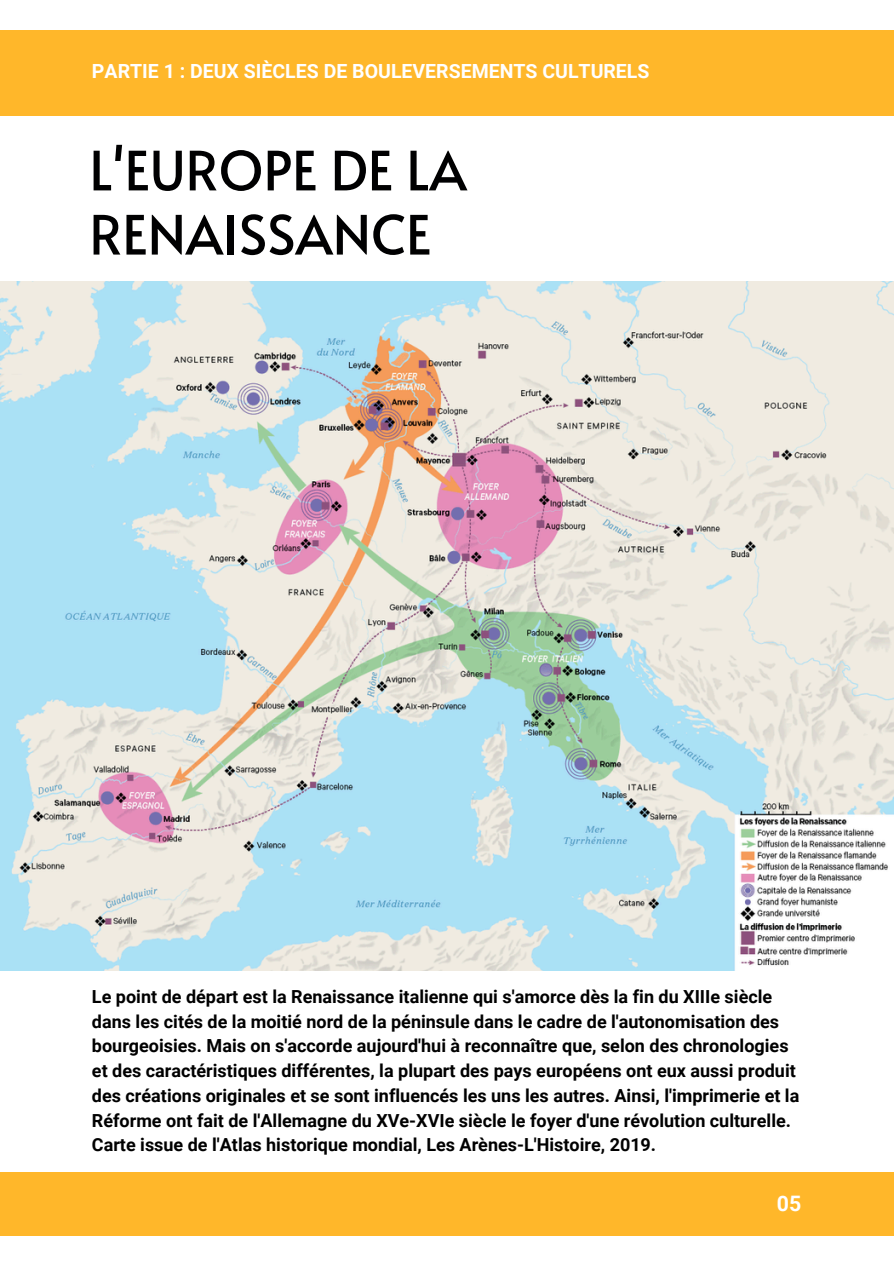
<style>
.page{position:relative;width:894px;height:1264px;background:#fff}
.page>*{position:absolute;margin:0;border:0;box-sizing:border-box;transform-origin:0 0}
.t1{font:54px/64.2px "Alata";color:#000001}
.t2{font:700 21.3px "Roboto";color:#fff}
.t3{font:700 19.5px "Roboto";color:#fff}
.t4{font:700 18px/24.8px "Roboto";color:#000}
</style>
<div class="page">
<div style="left:0;top:1172px;width:893px;height:63px;background:#ffb72a"></div>
<div style="left:0;top:30px;width:893px;height:85px;background:#ffb72a"></div>
<img style="left:0;top:282px;width:893px;height:688px">
<p class="t3" style="left:92px;top:60px;width:559px">PARTIE 1 : DEUX SIÈCLES DE BOULEVERSEMENTS CULTURELS</p>
<h1 class="t1" style="left:89px;top:136px;width:378px">L'EUROPE DE LA<br>RENAISSANCE</h1>
<p class="t4" style="left:92px;top:984px;width:708px">Le point de départ est la Renaissance italienne qui s'amorce dès la fin du XIIIe siècle dans les cités de la moitié nord de la péninsule dans le cadre de l'autonomisation des bourgeoisies. Mais on s'accorde aujourd'hui à reconnaître que, selon des chronologies et des caractéristiques différentes, la plupart des pays européens ont eux aussi produit des créations originales et se sont influencés les uns les autres. Ainsi, l'imprimerie et la Réforme ont fait de l'Allemagne du XVe-XVIe siècle le foyer d'une révolution culturelle.</p>
<p class="t4" style="left:92px;top:1132px;width:565px">Carte issue de l'Atlas historique mondial, Les Arènes-L'Histoire, 2019.</p>
<h2 class="t2" style="left:776px;top:1190px;width:26px">05</h2>
</div>
